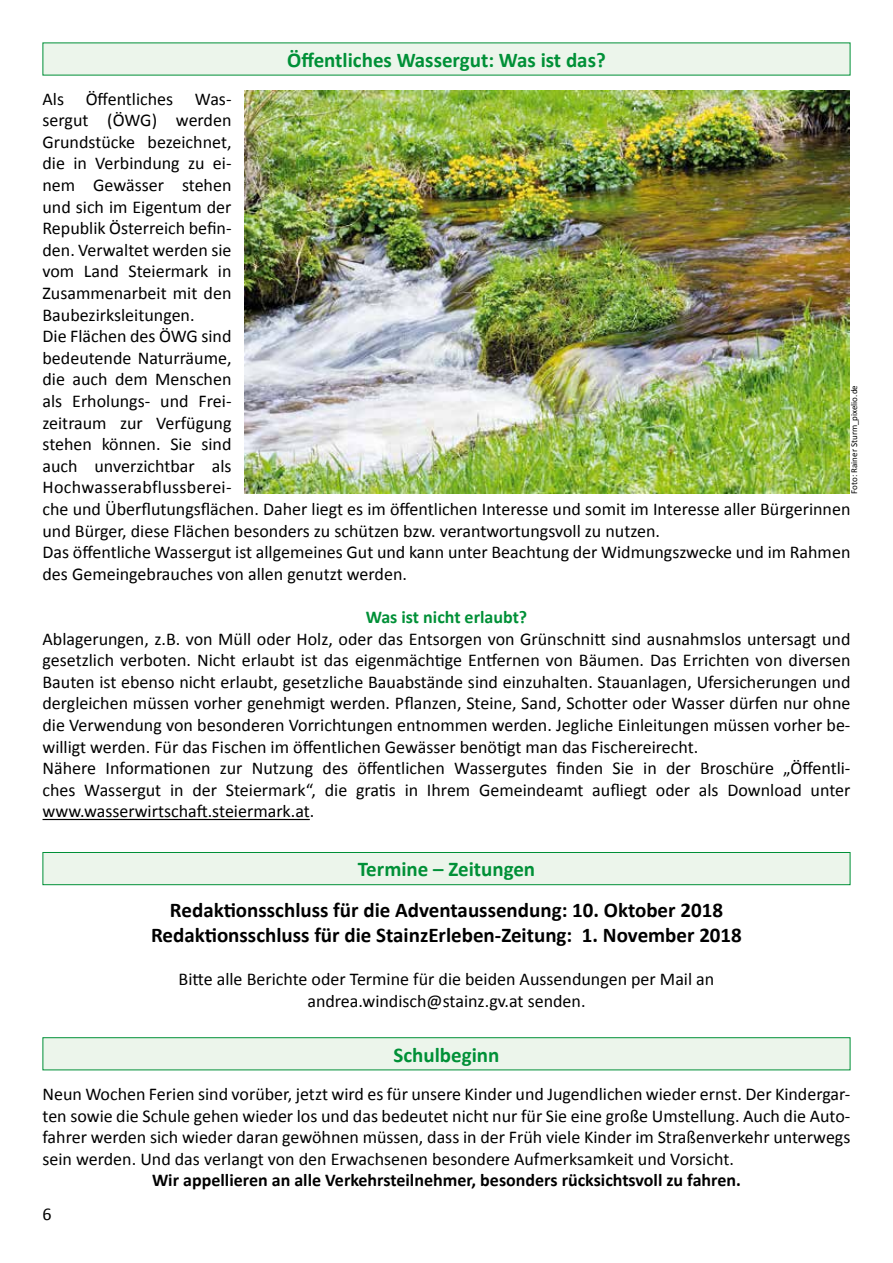
<style>
.page{position:relative;width:893px;height:1263px;background:#fff}
.page>*{position:absolute;margin:0;border:0;box-sizing:border-box;transform-origin:0 0}
.t1{font:700 21px/25.2px "Calibri";color:#000;text-align:center}
.t2{font:700 21px "Calibri";color:#009037}
.t3{font:18px/21.6px "Calibri";color:#000}
.t4{font:700 18px "Calibri";color:#000}
.t5{font:700 18px "Calibri";color:#009037}
.t6{font:9px "Calibri";color:#000}
</style>
<div class="page">
<div style="left:43px;top:43px;width:807px;height:32px;background:#ecf5eb"></div>
<hr style="left:43px;top:819px;width:267px;height:1px;background:#000">
<div style="left:43px;top:852px;width:807px;height:33px;background:#ecf5eb;border:1px solid #009037"></div>
<div style="left:43px;top:1037px;width:807px;height:33px;background:#ecf5eb;border:1px solid #009037"></div>
<img style="left:244px;top:90px;width:605px;height:404px">
<p class="t2" style="left:287px;top:47px;width:320px">Öffentliches Wassergut: Was ist das?</p>
<p class="t3" style="left:43px;top:87px;width:809px">Als Öffentliches Was-<br>sergut (ÖWG) werden<br>Grundstücke bezeichnet,<br>die in Verbindung zu ei-<br>nem Gewässer stehen<br>und sich im Eigentum der<br>Republik Österreich befin-<br>den. Verwaltet werden sie<br>vom Land Steiermark in<br>Zusammenarbeit mit den<br>Baubezirksleitungen.<br>Die Flächen des ÖWG sind<br>bedeutende Naturräume,<br>die auch dem Menschen<br>als Erholungs- und Frei-<br>zeitraum zur Verfügung<br>stehen können. Sie sind<br>auch unverzichtbar als<br>Hochwasserabflussberei-<br>che und Überflutungsflächen. Daher liegt es im öffentlichen Interesse und somit im Interesse aller Bürgerinnen und Bürger, diese Flächen besonders zu schützen bzw. verantwortungsvoll zu nutzen.<br>Das öffentliche Wassergut ist allgemeines Gut und kann unter Beachtung der Widmungszwecke und im Rahmen des Gemeingebrauches von allen genutzt werden.</p>
<p class="t5" style="left:366px;top:606px;width:163px">Was ist nicht erlaubt?</p>
<p class="t3" style="left:43px;top:627px;width:809px">Ablagerungen, z.B. von Müll oder Holz, oder das Entsorgen von Grünschnitt sind ausnahmslos untersagt und gesetzlich verboten. Nicht erlaubt ist das eigenmächtige Entfernen von Bäumen. Das Errichten von diversen Bauten ist ebenso nicht erlaubt, gesetzliche Bauabstände sind einzuhalten. Stauanlagen, Ufersicherungen und dergleichen müssen vorher genehmigt werden. Pflanzen, Steine, Sand, Schotter oder Wasser dürfen nur ohne die Verwendung von besonderen Vorrichtungen entnommen werden. Jegliche Einleitungen müssen vorher be&shy;willigt werden. Für das Fischen im öffentlichen Gewässer benötigt man das Fischereirecht.<br>Nähere Informationen zur Nutzung des öffentlichen Wassergutes finden Sie in der Broschüre „Öffentli&shy;ches Wassergut in der Steiermark“, die gratis in Ihrem Gemeindeamt aufliegt oder als Download unter www.wasserwirtschaft.steiermark.at.</p>
<p class="t6" style="left:849px;top:494px;width:110px;rotate:-90deg">Foto: Rainer Sturm_pixelio.de</p>
<p class="t2" style="left:358px;top:856px;width:179px">Termine – Zeitungen</p>
<p class="t1" style="left:151px;top:896px;width:592px">Redaktionsschluss für die Adventaussendung: 10. Oktober 2018<br>Redaktionsschluss für die StainzErleben-Zeitung: 1. November 2018</p>
<p class="t3" style="left:179px;top:967px;width:537px;text-align:center">Bitte alle Berichte oder Termine für die beiden Aussendungen per Mail an andrea.windisch@stainz.gv.at senden.</p>
<p class="t2" style="left:394px;top:1042px;width:107px">Schulbeginn</p>
<p class="t3" style="left:43px;top:1082px;width:809px;text-align:justify">Neun Wochen Ferien sind vorüber, jetzt wird es für unsere Kinder und Jugendlichen wieder ernst. Der Kindergar&shy;ten sowie die Schule gehen wieder los und das bedeutet nicht nur für Sie eine große Umstellung. Auch die Auto&shy;fahrer werden sich wieder daran gewöhnen müssen, dass in der Früh viele Kinder im Straßenverkehr unterwegs sein werden. Und das verlangt von den Erwachsenen besondere Aufmerksamkeit und Vorsicht.</p>
<p class="t4" style="left:152px;top:1169px;width:590px">Wir appellieren an alle Verkehrsteilnehmer, besonders rücksichtsvoll zu fahren.</p>
<p class="t3" style="left:43px;top:1202px;width:11px">6</p>
</div>
